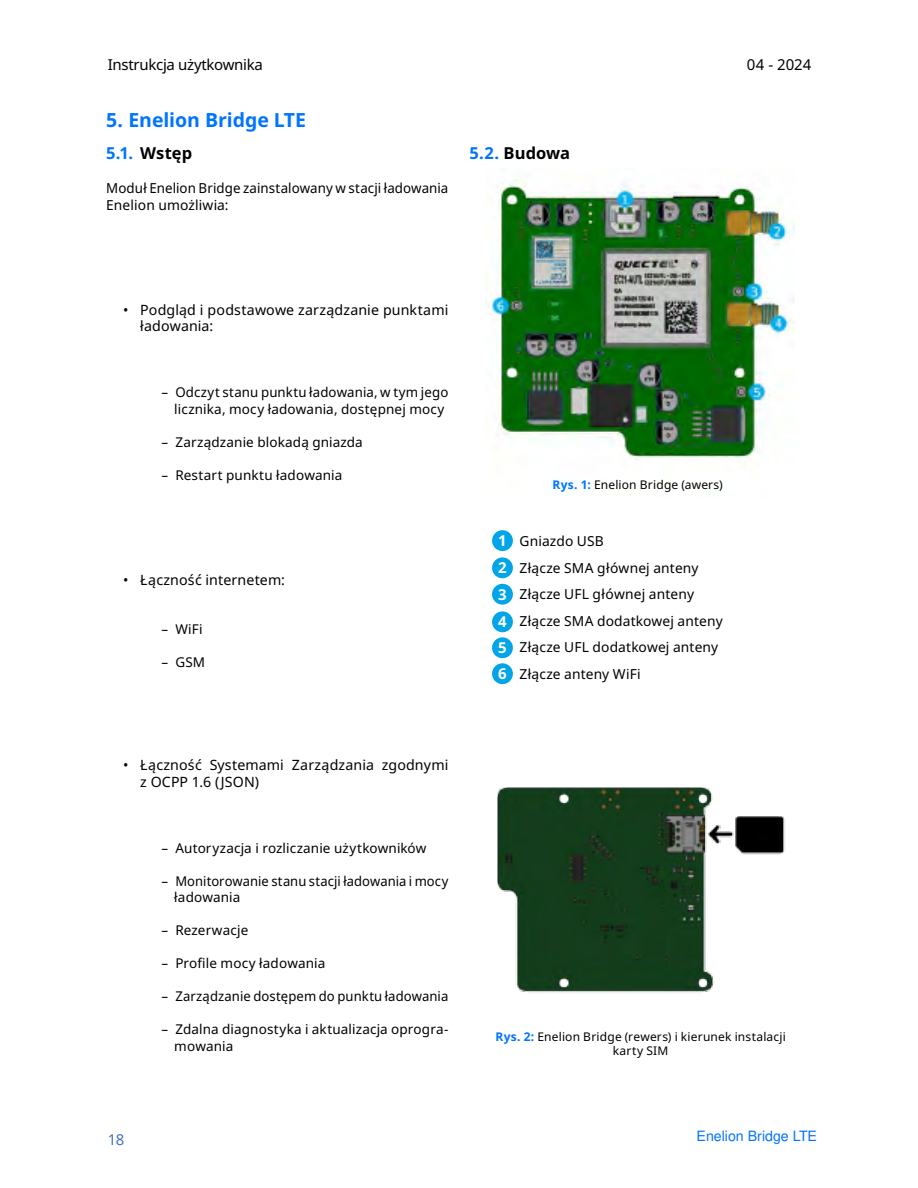
<style>
.page{position:relative;width:918px;height:1188px;background:#fff}
.page>*{position:absolute;margin:0;border:0;box-sizing:border-box;transform-origin:0 0}
.t1{font:700 19.5px "Noto Sans";letter-spacing:-.005em;color:#0074ff}
.t2{font:700 16.5px "Noto Sans";letter-spacing:.005em;color:#000}
.t3{font:15px "Noto Sans";letter-spacing:-.02em;color:#000}
.t4{font:700 15px/27px "Noto Sans";color:#fff;text-align:justify}
.t5{font:15px "Noto Sans";color:#4270b7}
.t6{font:14.25px/16.5px "Noto Sans";letter-spacing:.01em;color:#000}
.t7{font:14.25px "Nimbus San L";color:#0074ff}
.t8{font:13.8px/16.5px "Noto Sans";letter-spacing:.01em;color:#000}
.t9{font:13.5px/16.5px "Noto Sans";letter-spacing:.01em;color:#000}
.t10{font:12px/14.4px "Noto Sans";letter-spacing:.015em;color:#000;text-align:center}
.s1{color:#0074ff}
.s2{font-weight:700;color:#0074ff}
</style>
<div class="page">
<div style="left:492px;top:530px;width:21px;height:21px;background:#01a5e8;border-radius:50%"></div>
<div style="left:492px;top:557px;width:21px;height:21px;background:#01a5e8;border-radius:50%"></div>
<div style="left:492px;top:584px;width:21px;height:21px;background:#01a5e8;border-radius:50%"></div>
<div style="left:492px;top:611px;width:21px;height:21px;background:#01a5e8;border-radius:50%"></div>
<div style="left:492px;top:637px;width:21px;height:21px;background:#01a5e8;border-radius:50%"></div>
<div style="left:492px;top:663px;width:21px;height:21px;background:#01a5e8;border-radius:50%"></div>
<img style="left:485px;top:180px;width:309px;height:280px">
<img style="left:497px;top:787px;width:288px;height:206px">
<p class="t3" style="left:108px;top:54px;width:157px">Instrukcja użytkownika</p>
<h1 class="t1" style="left:106px;top:106px;width:201px">5. Enelion Bridge LTE</h1>
<p class="t2" style="left:106px;top:141px;width:88px"><span class="s1">5.1.</span> Wstęp</p>
<p class="t2" style="left:470px;top:141px;width:102px"><span class="s1">5.2.</span> Budowa</p>
<p class="t8" style="left:106px;top:180px;width:344px">Moduł Enelion Bridge zainstalowany w stacji ładowania<br>Enelion umożliwia:</p>
<p class="t3" style="left:747px;top:54px;width:66px">04 - 2024</p>
<p class="t6" style="left:140px;top:302px;width:310px;text-indent:-17px">• Podgląd i podstawowe zarządzanie punktami ładowania:</p>
<p class="t9" style="left:162px;top:384px;width:288px;text-align:right">– Odczyt stanu punktu ładowania, w tym jego licznika, mocy ładowania, dostępnej mocy</p>
<p class="t9" style="left:162px;top:434px;width:203px">– Zarządzanie blokadą gniazda</p>
<p class="t9" style="left:162px;top:467px;width:182px">– Restart punktu ładowania</p>
<p class="t6" style="left:123px;top:572px;width:163px">• Łączność internetem:</p>
<p class="t9" style="left:162px;top:622px;width:43px">– WiFi</p>
<p class="t9" style="left:162px;top:655px;width:45px">– GSM</p>
<p class="t6" style="left:140px;top:757px;width:310px;text-indent:-17px">• Łączność Systemami Zarządzania zgodnymi z OCPP 1.6 (JSON)</p>
<p class="t10" style="left:553px;top:477px;width:172px"><span class="s2">Rys. 1:</span> Enelion Bridge (awers)</p>
<p class="t4" style="left:498px;top:528px;width:10px">1<br>2<br>3<br>4</p>
<p class="t4" style="left:498px;top:635px;width:10px;line-height:26px">5<br>6</p>
<p class="t8" style="left:498px;top:533px;width:107px"><span class="s2">1.</span> Gniazdo USB</p>
<p class="t8" style="left:498px;top:560px;width:202px"><span class="s2">2.</span> Złącze SMA głównej anteny</p>
<p class="t8" style="left:498px;top:586px;width:197px"><span class="s2">3.</span> Złącze UFL głównej anteny</p>
<p class="t8" style="left:498px;top:613px;width:226px"><span class="s2">4.</span> Złącze SMA dodatkowej anteny</p>
<p class="t8" style="left:498px;top:639px;width:221px"><span class="s2">5.</span> Złącze UFL dodatkowej anteny</p>
<p class="t8" style="left:498px;top:666px;width:144px"><span class="s2">6.</span> Złącze anteny WiFi</p>
<p class="t5" style="left:108px;top:1129px;width:18px">18</p>
<p class="t9" style="left:162px;top:840px;width:266px">– Autoryzacja i rozliczanie użytkowników</p>
<p class="t9" style="left:174px;top:873px;width:276px;text-indent:-13px">– Monitorowanie stanu stacji ładowania i mocy ładowania</p>
<p class="t9" style="left:162px;top:922px;width:88px">– Rezerwacje</p>
<p class="t9" style="left:162px;top:955px;width:165px">– Profile mocy ładowania</p>
<p class="t9" style="left:162px;top:988px;width:288px">– Zarządzanie dostępem do punktu ładowania</p>
<p class="t9" style="left:174px;top:1021px;width:276px;text-indent:-13px">– Zdalna diagnostyka i aktualizacja oprogra&shy;mowania</p>
<p class="t10" style="left:495px;top:1030px;width:292px"><span class="s2">Rys. 2:</span> Enelion Bridge (rewers) i kierunek instalacji karty SIM</p>
<p class="t7" style="left:697px;top:1126px;width:122px">Enelion Bridge LTE</p>
</div>
